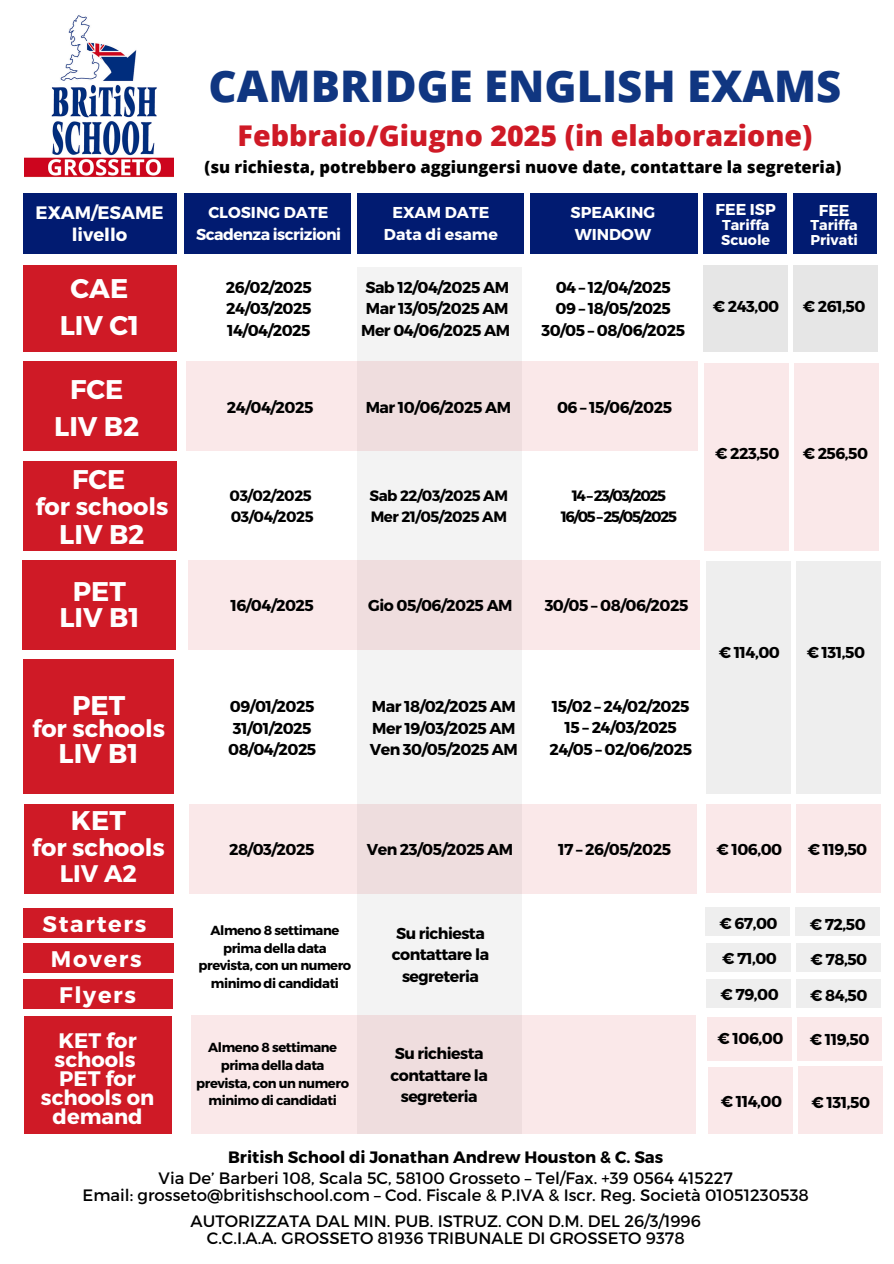
<style>
.page{position:relative;width:894px;height:1264px;background:#fff}
.page>*{position:absolute;margin:0;border:0;box-sizing:border-box;transform-origin:0 0}
.t1{font:800 43.5px "Open Sans";color:#103681}
.t2{font:800 28.5px "Open Sans";color:#cf1a26}
.t3{font:700 27px/37.2px "Montserrat";color:#fff;text-align:center}
.t4{font:700 24px/25.8px "Montserrat";color:#fff;text-align:center}
.t5{font:700 22.5px "Montserrat";letter-spacing:.075em;color:#fff}
.t6{font:700 21px/19.2px "Montserrat";color:#fff}
.t7{font:700 18px/21.3px "Montserrat";color:#fff;text-align:center}
.t8{font:16.5px/16.8px "Montserrat";color:#000;text-align:center}
.t9{font:800 16.5px "Open Sans";color:#000}
.t10{font:700 16.5px "Montserrat";color:#000}
.t11{font:700 15.75px "Montserrat";letter-spacing:-.03em;color:#000}
.t12{font:700 15.75px "Montserrat";color:#fff}
.t13{font:700 15.75px "Montserrat";letter-spacing:-.03em;color:#fff}
.t14{font:700 15px "Montserrat";letter-spacing:-.03em;color:#000}
.t15{font:700 15px "Montserrat";letter-spacing:-.09em;color:#000}
.t16{font:700 14.25px/14.7px "Montserrat";color:#fff}
.t17{font:700 13.2px/17.5px "Montserrat";letter-spacing:-.03em;color:#000;text-align:center}
</style>
<div class="page">
<div style="left:23px;top:194px;width:153px;height:60px;background:#011b71"></div>
<div style="left:184px;top:194px;width:167px;height:60px;background:#011b71"></div>
<div style="left:357px;top:194px;width:167px;height:60px;background:#011b71"></div>
<div style="left:530px;top:194px;width:167px;height:60px;background:#011b71"></div>
<div style="left:23px;top:362px;width:153px;height:89px;background:#cf1a26"></div>
<div style="left:23px;top:265px;width:153px;height:86px;background:#cf1a26"></div>
<div style="left:23px;top:560px;width:153px;height:89px;background:#cf1a26"></div>
<div style="left:23px;top:461px;width:153px;height:89px;background:#cf1a26"></div>
<div style="left:23px;top:660px;width:151px;height:134px;background:#cf1a26"></div>
<div style="left:703px;top:194px;width:84px;height:60px;background:#011b71"></div>
<img style="left:24px;top:15px;width:149px;height:162px">
<div style="left:792px;top:194px;width:84px;height:60px;background:#011b71"></div>
<div style="left:189px;top:804px;width:507px;height:89px;background:#fae8e9"></div>
<svg style="left:357px;top:267px;width:164px;height:748px;fill:#f3f3f3"></svg>
<div style="left:702px;top:265px;width:85px;height:86px;background:#e6e6e6"></div>
<div style="left:792px;top:265px;width:85px;height:86px;background:#e6e6e6"></div>
<div style="left:186px;top:362px;width:511px;height:89px;background:#fae8e9"></div>
<div style="left:704px;top:363px;width:84px;height:187px;background:#fae8e9"></div>
<div style="left:794px;top:363px;width:84px;height:187px;background:#fae8e9"></div>
<div style="left:188px;top:560px;width:511px;height:89px;background:#fae8e9"></div>
<div style="left:706px;top:561px;width:84px;height:233px;background:#eee"></div>
<div style="left:796px;top:561px;width:84px;height:233px;background:#eee"></div>
<div style="left:24px;top:804px;width:150px;height:89px;background:#cf1a26"></div>
<div style="left:706px;top:804px;width:84px;height:89px;background:#fae8e9"></div>
<div style="left:796px;top:804px;width:84px;height:89px;background:#fae8e9"></div>
<div style="left:24px;top:907px;width:149px;height:30px;background:#cf1a26"></div>
<div style="left:705px;top:907px;width:84px;height:28px;background:#eee"></div>
<div style="left:795px;top:907px;width:84px;height:28px;background:#eee"></div>
<div style="left:24px;top:943px;width:149px;height:30px;background:#cf1a26"></div>
<div style="left:23px;top:978px;width:149px;height:30px;background:#cf1a26"></div>
<div style="left:706px;top:943px;width:84px;height:28px;background:#eee"></div>
<div style="left:796px;top:943px;width:84px;height:28px;background:#eee"></div>
<div style="left:706px;top:978px;width:84px;height:29px;background:#eee"></div>
<div style="left:796px;top:978px;width:84px;height:29px;background:#eee"></div>
<div style="left:191px;top:1015px;width:505px;height:118px;background:#fae8e9"></div>
<div style="left:707px;top:1016px;width:84px;height:44px;background:#fae8e9"></div>
<div style="left:797px;top:1016px;width:84px;height:44px;background:#fae8e9"></div>
<div style="left:708px;top:1066px;width:84px;height:67px;background:#fae8e9"></div>
<div style="left:798px;top:1066px;width:84px;height:67px;background:#fae8e9"></div>
<div style="left:24px;top:1016px;width:148px;height:117px;background:#cf1a26"></div>
<p class="t1" style="left:208px;top:55px;width:634px">CAMBRIDGE ENGLISH EXAMS</p>
<p class="t2" style="left:237px;top:115px;width:576px">Febbraio/Giugno 2025 (in elaborazione)</p>
<p class="t9" style="left:204px;top:155px;width:638px">(su richiesta, potrebbero aggiungersi nuove date, contattare la segreteria)</p>
<p class="t7" style="left:36px;top:201px;width:129px">EXAM/ESAME livello</p>
<p class="t12" style="left:715px;top:200px;width:62px">FEE ISP</p>
<p class="t12" style="left:208px;top:202px;width:121px">CLOSING DATE</p>
<h6 class="t13" style="left:196px;top:224px;width:146px">Scadenza iscrizioni</h6>
<h6 class="t12" style="left:570px;top:202px;width:86px">SPEAKING</h6>
<p class="t12" style="left:574px;top:224px;width:78px">WINDOW</p>
<h1 class="t12" style="left:392px;top:202px;width:98px">EXAM DATE</h1>
<h1 class="t12" style="left:384px;top:224px;width:115px">Data di esame</h1>
<p class="t16" style="left:721px;top:217px;width:50px">Tariffa<br>Scuole</p>
<h2 class="t12" style="left:818px;top:200px;width:32px">FEE</h2>
<h1 class="t16" style="left:810px;top:217px;width:49px">Tariffa<br>Privati</h1>
<p class="t3" style="left:60px;top:268px;width:81px">CAE<br>LIV C1</p>
<p class="t3" style="left:54px;top:369px;width:87px">FCE<br>LIV B2</p>
<p class="t3" style="left:72px;top:459px;width:55px">FCE</p>
<p class="t4" style="left:35px;top:492px;width:135px">for schools</p>
<p class="t3" style="left:59px;top:514px;width:87px">LIV B2</p>
<p class="t3" style="left:59px;top:577px;width:82px;line-height:25.8px">PET<br>LIV B1</p>
<p class="t3" style="left:72px;top:685px;width:55px">PET</p>
<p class="t4" style="left:32px;top:714px;width:135px">for schools</p>
<p class="t3" style="left:59px;top:733px;width:82px">LIV B1</p>
<h2 class="t11" style="left:226px;top:277px;width:87px">26/02/2025</h2>
<h2 class="t11" style="left:226px;top:298px;width:87px">24/03/2025</h2>
<h2 class="t11" style="left:227px;top:320px;width:85px">14/04/2025</h2>
<h2 class="t11" style="left:365px;top:277px;width:145px">Sab 12/04/2025 AM</h2>
<h2 class="t11" style="left:366px;top:298px;width:144px">Mar 13/05/2025 AM</h2>
<h4 class="t11" style="left:361px;top:320px;width:150px">Mer 04/06/2025 AM</h4>
<h3 class="t11" style="left:555px;top:277px;width:117px">04 – 12/04/2025</h3>
<p class="t11" style="left:555px;top:298px;width:117px">09 – 18/05/2025</p>
<p class="t11" style="left:541px;top:320px;width:145px">30/05 – 08/06/2025</p>
<p class="t11" style="left:227px;top:397px;width:88px">24/04/2025</p>
<p class="t11" style="left:365px;top:397px;width:147px">Mar 10/06/2025 AM</p>
<p class="t11" style="left:557px;top:397px;width:117px">06 – 15/06/2025</p>
<p class="t14" style="left:229px;top:486px;width:84px">03/02/2025</p>
<p class="t14" style="left:231px;top:506px;width:84px">03/04/2025</p>
<p class="t14" style="left:369px;top:486px;width:140px">Sab 22/03/2025 AM</p>
<p class="t14" style="left:370px;top:506px;width:138px">Mer 21/05/2025 AM</p>
<p class="t15" style="left:571px;top:486px;width:96px">14–23/03/2025</p>
<p class="t15" style="left:560px;top:506px;width:118px">16/05–25/05/2025</p>
<p class="t11" style="left:712px;top:296px;width:68px">€ 243,00</p>
<p class="t11" style="left:802px;top:296px;width:64px">€ 261,50</p>
<p class="t11" style="left:715px;top:443px;width:66px">€ 223,50</p>
<p class="t11" style="left:802px;top:443px;width:67px">€ 256,50</p>
<p class="t11" style="left:230px;top:595px;width:85px">16/04/2025</p>
<p class="t11" style="left:368px;top:595px;width:146px">Gio 05/06/2025 AM</p>
<p class="t11" style="left:544px;top:595px;width:145px">30/05 – 08/06/2025</p>
<p class="t11" style="left:230px;top:696px;width:86px">09/01/2025</p>
<p class="t11" style="left:233px;top:718px;width:80px">31/01/2025</p>
<p class="t11" style="left:228px;top:739px;width:90px">08/04/2025</p>
<p class="t11" style="left:372px;top:696px;width:145px">Mar 18/02/2025 AM</p>
<p class="t11" style="left:372px;top:718px;width:145px">Mer 19/03/2025 AM</p>
<p class="t11" style="left:369px;top:739px;width:150px">Ven 30/05/2025 AM</p>
<p class="t11" style="left:552px;top:696px;width:139px">15/02 – 24/02/2025</p>
<p class="t11" style="left:564px;top:717px;width:114px">15 – 24/03/2025</p>
<p class="t11" style="left:549px;top:738px;width:144px">24/05 – 02/06/2025</p>
<p class="t11" style="left:718px;top:642px;width:63px">€ 114,00</p>
<p class="t11" style="left:806px;top:642px;width:60px">€ 131,50</p>
<p class="t3" style="left:71px;top:800px;width:56px">KET</p>
<p class="t4" style="left:32px;top:833px;width:135px">for schools<br>LIV A2</p>
<p class="t11" style="left:229px;top:839px;width:87px">28/03/2025</p>
<p class="t11" style="left:366px;top:839px;width:148px">Ven 23/05/2025 AM</p>
<p class="t11" style="left:558px;top:839px;width:114px">17 – 26/05/2025</p>
<p class="t11" style="left:716px;top:839px;width:67px">€ 106,00</p>
<p class="t11" style="left:807px;top:839px;width:61px">€ 119,50</p>
<p class="t5" style="left:43px;top:908px;width:105px">Starters</p>
<p class="t11" style="left:719px;top:912px;width:60px">€ 67,00</p>
<p class="t11" style="left:809px;top:913px;width:57px">€ 72,50</p>
<p class="t17" style="left:198px;top:921px;width:154px">Almeno 8 settimane prima della data prevista, con un numero minimo di candidati</p>
<p class="t11" style="left:396px;top:923px;width:90px">Su richiesta</p>
<p class="t11" style="left:391px;top:944px;width:99px">contattare la</p>
<p class="t11" style="left:402px;top:965px;width:78px">segreteria</p>
<p class="t5" style="left:51px;top:944px;width:92px">Movers</p>
<p class="t5" style="left:59px;top:980px;width:78px">Flyers</p>
<p class="t11" style="left:722px;top:948px;width:56px">€ 71,00</p>
<p class="t11" style="left:810px;top:949px;width:58px">€ 78,50</p>
<p class="t11" style="left:720px;top:984px;width:60px">€ 79,00</p>
<p class="t11" style="left:810px;top:985px;width:59px">€ 84,50</p>
<p class="t6" style="left:55px;top:1029px;width:83px">KET for schools</p>
<p class="t6" style="left:41px;top:1067px;width:115px;text-align:center">PET for schools on demand</p>
<p class="t17" style="left:196px;top:1038px;width:154px">Almeno 8 settimane prima della data prevista, con un numero minimo di candidati</p>
<p class="t11" style="left:395px;top:1043px;width:90px">Su richiesta</p>
<p class="t11" style="left:390px;top:1064px;width:99px">contattare la</p>
<p class="t11" style="left:400px;top:1086px;width:78px">segreteria</p>
<p class="t11" style="left:717px;top:1028px;width:67px">€ 106,00</p>
<p class="t11" style="left:809px;top:1029px;width:61px">€ 119,50</p>
<p class="t11" style="left:720px;top:1090px;width:63px">€ 114,00</p>
<p class="t11" style="left:811px;top:1091px;width:60px">€ 131,50</p>
<p class="t10" style="left:228px;top:1146px;width:436px">British School di Jonathan Andrew Houston &amp; C. Sas</p>
<p class="t8" style="left:159px;top:1168px;width:575px">Via De’ Barberi 108, Scala 5C, 58100 Grosseto – Tel/Fax. +39 0564 415227</p>
<p class="t8" style="left:83px;top:1185px;width:727px">Email: grosseto@britishschool.com – Cod. Fiscale &amp; P.IVA &amp; Iscr. Reg. Società 01051230538</p>
<p class="t8" style="left:190px;top:1211px;width:511px">AUTORIZZATA DAL MIN. PUB. ISTRUZ. CON D.M. DEL 26/3/1996<br>C.C.I.A.A. GROSSETO 81936 TRIBUNALE DI GROSSETO 9378</p>
</div>
